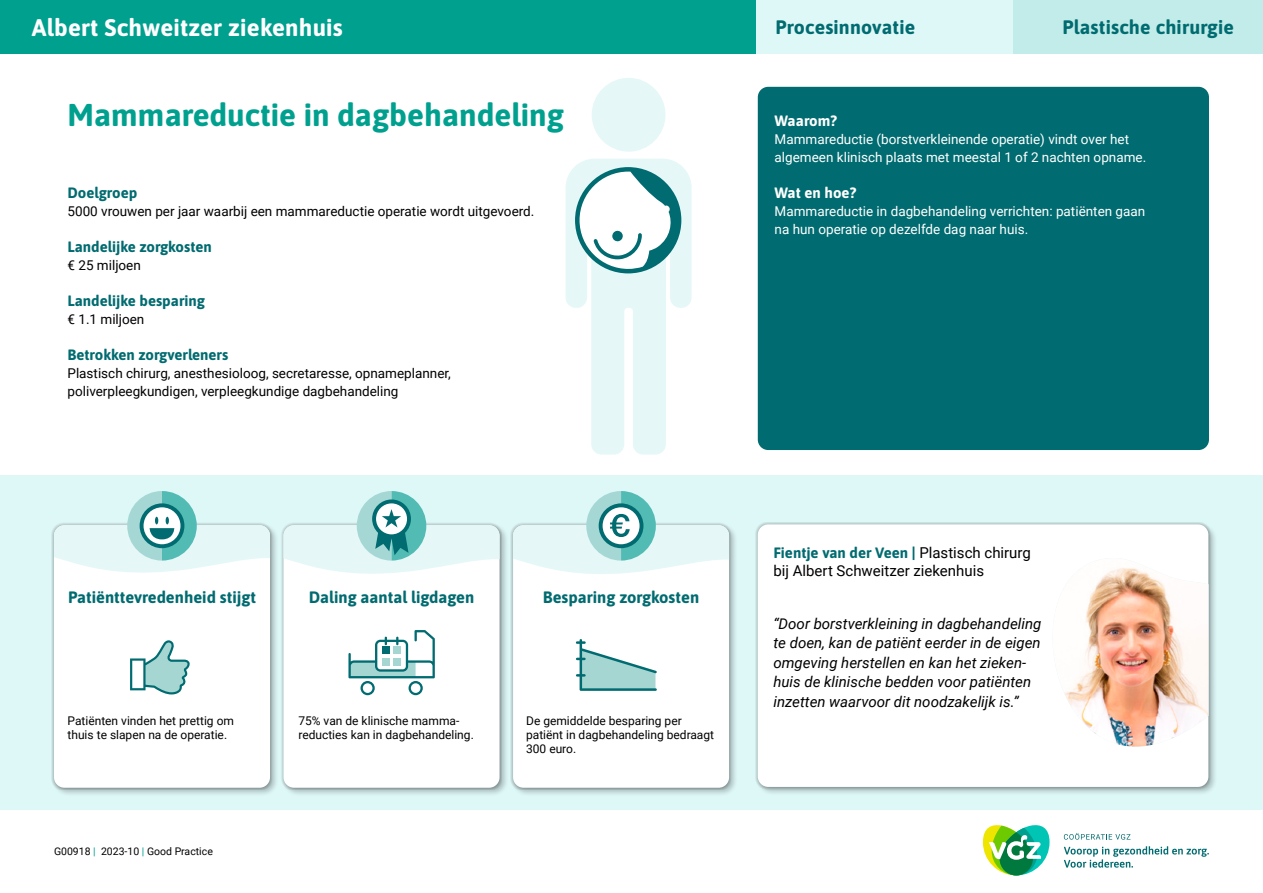
<style>
.page{position:relative;width:1263px;height:893px;background:#fff}
.page>*{position:absolute;margin:0;border:0;box-sizing:border-box;transform-origin:0 0}
._2_Titel_GP{font:700 31.5px "Asap";color:#00a08f}
._1_Aanbieder_GP{font:700 24px "Asap";letter-spacing:.01em;color:#fff}
._1_Soort_GP{font:700 19.5px "Asap";letter-spacing:.01em;color:#006b70}
._3_Tussenkop_blokken{font:700 16.5px "Asap";color:#006b70}
._9_quote{font:italic 15px/19.5px "Roboto";color:#000}
._4_tussenkop_GP{font:700 15px "Asap";color:#006b70}
._8_naam_ambassadeur{font:700 15px "Asap";color:#006b70}
._8_naam_ambassadeur-2{font:15px "Roboto";color:#000}
._3_Tussenkop_wit{font:700 15px "Asap";color:#fff}
._5_plat_GP{font:13.5px/18px "Roboto";color:#000}
._6_plat_wit{font:13.5px/18px "Roboto";color:#fff}
.Tekst_in_kaders_GP{font:12px/14.2px "Roboto";color:#000}
.t1{font:10.5px "Roboto";color:#000}
.s1{color:#00a08f}
.s2{font-family:"Roboto";font-weight:400;color:#000}
</style>
<div class="page">
<div style="left:0;top:476px;width:1263px;height:334px;background:#def7f7"></div>
<div style="left:758px;top:87px;width:451px;height:363px;background:#006b70;border-radius:10px"></div>
<div style="left:592px;top:78px;width:73px;height:74px;background:#e5f7f7;border-radius:50%"></div>
<div style="left:52px;top:523px;width:227px;height:274px;background:#000;opacity:.25"></div>
<div style="left:51px;top:522px;width:222px;height:268px;background:#000;opacity:.35"></div>
<div style="left:54px;top:525px;width:216px;height:263px;background:#fff;border-radius:10px"></div>
<svg style="left:54px;top:491px;width:216px;height:82px"></svg>
<div style="left:281px;top:523px;width:228px;height:274px;background:#000;opacity:.25"></div>
<div style="left:281px;top:522px;width:221px;height:268px;background:#000;opacity:.35"></div>
<div style="left:283px;top:525px;width:216px;height:263px;background:#fff;border-radius:10px"></div>
<svg style="left:284px;top:491px;width:216px;height:109px"></svg>
<div style="left:511px;top:523px;width:227px;height:274px;background:#000;opacity:.25"></div>
<div style="left:510px;top:522px;width:222px;height:268px;background:#000;opacity:.35"></div>
<div style="left:513px;top:525px;width:216px;height:263px;background:#fff;border-radius:10px"></div>
<svg style="left:513px;top:491px;width:216px;height:83px"></svg>
<div style="left:756px;top:0;width:284px;height:54px;background:#def7f7"></div>
<div style="left:1012px;top:0;width:251px;height:54px;background:#c2ece9"></div>
<div style="left:0;top:0;width:756px;height:54px;background:#00a08f"></div>
<svg style="left:1064px;top:833px;width:66px;height:7px"></svg>
<svg style="left:1064px;top:846px;width:145px;height:22px"></svg>
<svg style="left:982px;top:825px;width:68px;height:51px"></svg>
<div style="left:756px;top:522px;width:462px;height:274px;background:#000;opacity:.25"></div>
<div style="left:755px;top:522px;width:456px;height:267px;background:#000;opacity:.35"></div>
<div style="left:758px;top:524px;width:450px;height:263px;background:#fff;border-radius:10px"></div>
<svg style="left:1003px;top:780px;width:205px;height:16px"></svg>
<img style="left:1064px;top:560px;width:144px;height:187px">
<svg style="left:566px;top:159px;width:126px;height:295px"></svg>
<svg style="left:612px;top:230px;width:11px;height:12px"></svg>
<svg style="left:348px;top:630px;width:87px;height:65px"></svg>
<div style="left:382px;top:646px;width:7px;height:8px;background:#006b70"></div>
<div style="left:394px;top:646px;width:7px;height:8px;background:#a5d6d2"></div>
<div style="left:382px;top:658px;width:7px;height:7px;background:#a5d6d2"></div>
<div style="left:394px;top:658px;width:7px;height:7px;background:#a5d6d2"></div>
<svg style="left:130px;top:640px;width:60px;height:54px"></svg>
<svg style="left:576px;top:639px;width:81px;height:52px"></svg>
<p class="_1_Aanbieder_GP" style="left:32px;top:11px;width:312px">Albert Schweitzer ziekenhuis</p>
<p class="_1_Soort_GP" style="left:775px;top:14px;width:141px">Procesinnovatie</p>
<p class="_1_Soort_GP" style="left:1062px;top:14px;width:173px">Plastische chirurgie</p>
<h1 class="_2_Titel_GP" style="left:68px;top:93px;width:498px">Mammareductie in dagbehandeling</h1>
<p class="_4_tussenkop_GP" style="left:68px;top:182px;width:71px">Doelgroep</p>
<p class="_5_plat_GP" style="left:68px;top:202px;width:468px">5000 vrouwen per jaar waarbij een mammareductie operatie wordt uitgevoerd.</p>
<p class="_4_tussenkop_GP" style="left:68px;top:236px;width:146px">Landelijke zorgkosten</p>
<p class="_5_plat_GP" style="left:68px;top:256px;width:75px">€ 25 miljoen</p>
<p class="_4_tussenkop_GP" style="left:68px;top:290px;width:139px">Landelijke besparing</p>
<p class="_5_plat_GP" style="left:68px;top:310px;width:78px">€ 1.1 miljoen</p>
<p class="_4_tussenkop_GP" style="left:68px;top:344px;width:162px">Betrokken zorgverleners</p>
<p class="_5_plat_GP" style="left:68px;top:364px;width:385px">Plastisch chirurg, anesthesioloog, secretaresse, opnameplanner, poliverpleegkundigen, verpleegkundige dagbehandeling</p>
<p class="_3_Tussenkop_blokken" style="left:68px;top:586px;width:189px">Patiënttevredenheid stijgt</p>
<p class="_3_Tussenkop_blokken" style="left:309px;top:586px;width:167px">Daling aantal ligdagen</p>
<p class="_3_Tussenkop_blokken" style="left:543px;top:586px;width:158px">Besparing zorgkosten</p>
<p class="Tekst_in_kaders_GP" style="left:68px;top:713px;width:168px">Patiënten vinden het prettig om thuis te slapen na de operatie.</p>
<p class="Tekst_in_kaders_GP" style="left:298px;top:713px;width:177px">75% van de klinische mamma&shy;reducties kan in dagbehandeling.</p>
<p class="Tekst_in_kaders_GP" style="left:526px;top:713px;width:190px">De gemiddelde besparing per patiënt in dagbehandeling bedraagt<br>300 euro.</p>
<p class="t1" style="left:54px;top:843px;width:160px">G00918 <span class="s1">|</span> 2023-10 <span class="s1">|</span> Good Practice</p>
<p class="_3_Tussenkop_wit" style="left:774px;top:110px;width:64px">Waarom?</p>
<p class="_6_plat_wit" style="left:774px;top:130px;width:373px">Mammareductie (borstverkleinende operatie) vindt over het algemeen klinisch plaats met meestal 1 of 2 nachten opname.</p>
<p class="_3_Tussenkop_wit" style="left:774px;top:182px;width:83px">Wat en hoe?</p>
<p class="_6_plat_wit" style="left:774px;top:202px;width:372px">Mammareductie in dagbehandeling verrichten: patiënten gaan na hun operatie op dezelfde dag naar huis.</p>
<p class="_8_naam_ambassadeur" style="left:773px;top:542px;width:259px">Fientje van der Veen | <span class="s2">Plastisch chirurg</span></p>
<p class="_8_naam_ambassadeur-2" style="left:773px;top:560px;width:212px">bij Albert Schweitzer ziekenhuis</p>
<p class="_9_quote" style="left:773px;top:613px;width:269px">“Door borstverkleining in dagbehandeling te doen, kan de patiënt eerder in de eigen omgeving herstellen en kan het zieken&shy;huis de klinische bedden voor patiënten inzetten waarvoor dit noodzakelijk is.”</p>
</div>
